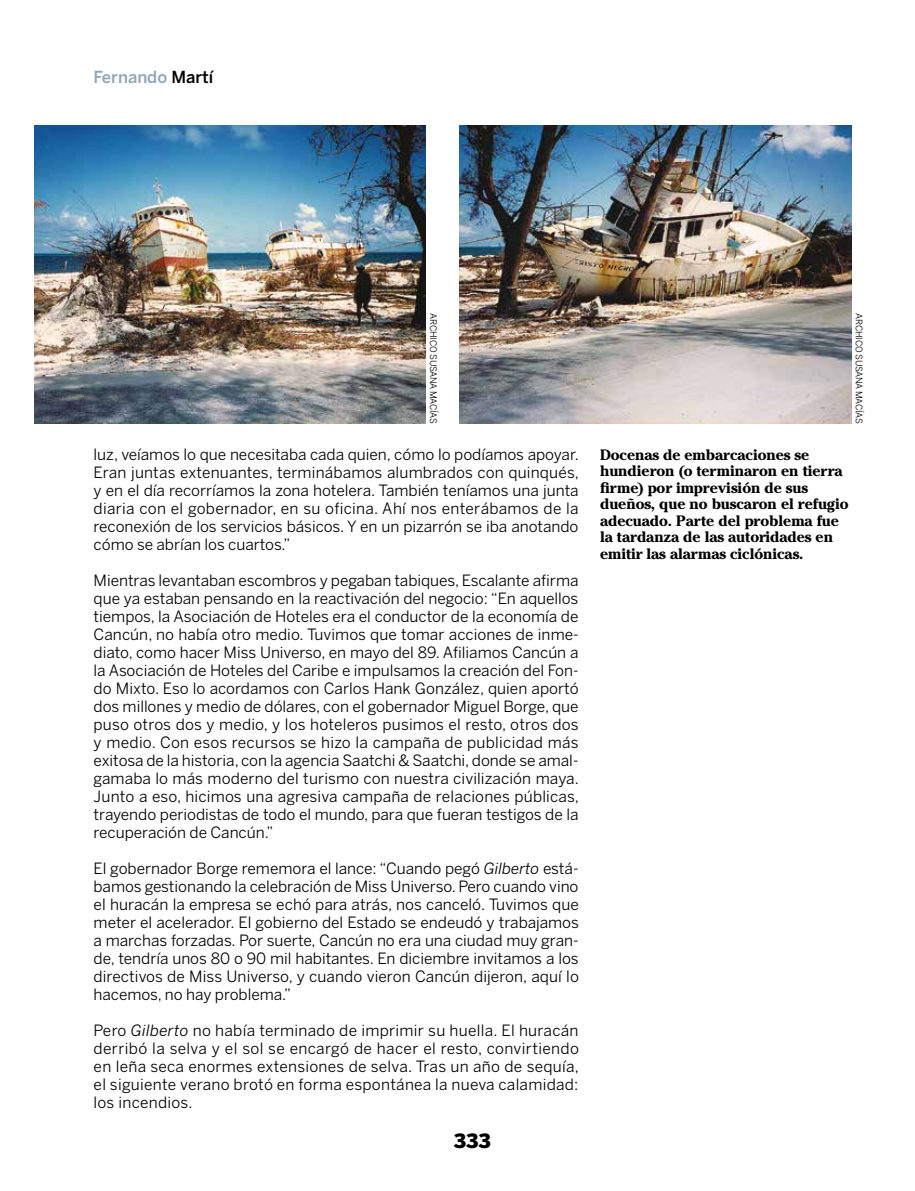
<style>
.page{position:relative;width:915px;height:1191px;background:#fff}
.page>*{position:absolute;margin:0;border:0;box-sizing:border-box;transform-origin:0 0}
.t1{font:900 19.5px "Benton Sans";color:#000}
.t2{font:500 16.5px "Benton Sans";color:#90a5b5}
.t3{font:15.45px/18px "Benton Sans";letter-spacing:-.005em;color:#000;text-align:justify}
.t4{font:700 15px/16.5px "Cheltenham Std";letter-spacing:-.01em;color:#000}
.t5{font:9px "Benton Sans";letter-spacing:-.025em;color:#000}
.s1{color:#000}
.s2{font-style:italic}
</style>
<div class="page">
<img style="left:34px;top:126px;width:391px;height:298px">
<img style="left:459px;top:126px;width:391px;height:298px">
<p class="t2" style="left:94px;top:67px;width:121px">Fernando <span class="s1">Martí</span></p>
<p class="t5" style="left:438px;top:313px;width:112px;rotate:90deg">ARCHICO SUSANA MACÍAS</p>
<p class="t5" style="left:864px;top:313px;width:112px;rotate:90deg">ARCHICO SUSANA MACÍAS</p>
<p class="t3" style="left:94px;top:445px;width:486px">luz, veíamos lo que necesitaba cada quien, cómo lo podíamos apoyar.<br>Eran juntas extenuantes, terminábamos alumbrados con quinqués, y en el día recorríamos la zona hotelera. También teníamos una junta diaria con el gobernador, en su oficina. Ahí nos enterábamos de la reconexión de los servicios básicos. Y en un pizarrón se iba anotando cómo se abrían los cuartos.”</p>
<p class="t3" style="left:94px;top:571px;width:486px">Mientras levantaban escombros y pegaban tabiques, Escalante afirma que ya estaban pensando en la reactivación del negocio: “En aquellos tiempos, la Asociación de Hoteles era el conductor de la economía de Cancún, no había otro medio. Tuvimos que tomar acciones de inme&shy;diato, como hacer Miss Universo, en mayo del 89. Afiliamos Cancún a la Asociación de Hoteles del Caribe e impulsamos la creación del Fon&shy;do Mixto. Eso lo acordamos con Carlos Hank González, quien aportó dos millones y medio de dólares, con el gobernador Miguel Borge, que puso otros dos y medio, y los hoteleros pusimos el resto, otros dos y medio. Con esos recursos se hizo la campaña de publicidad más exitosa de la historia, con la agencia Saatchi &amp; Saatchi, donde se amal&shy;gamaba lo más moderno del turismo con nuestra civilización maya.<br>Junto a eso, hicimos una agresiva campaña de relaciones públicas, trayendo periodistas de todo el mundo, para que fueran testigos de la recuperación de Cancún.”</p>
<p class="t3" style="left:94px;top:859px;width:486px">El gobernador Borge rememora el lance: “Cuando pegó <span class="s2">Gilberto</span> está&shy;bamos gestionando la celebración de Miss Universo. Pero cuando vino el huracán la empresa se echó para atrás, nos canceló. Tuvimos que meter el acelerador. El gobierno del Estado se endeudó y trabajamos a marchas forzadas. Por suerte, Cancún no era una ciudad muy gran&shy;de, tendría unos 80 o 90 mil habitantes. En diciembre invitamos a los directivos de Miss Universo, y cuando vieron Cancún dijeron, aquí lo hacemos, no hay problema.”</p>
<p class="t3" style="left:94px;top:1021px;width:486px">Pero <span class="s2">Gilberto</span> no había terminado de imprimir su huella. El huracán derribó la selva y el sol se encargó de hacer el resto, convirtiendo en leña seca enormes extensiones de selva. Tras un año de sequía, el siguiente verano brotó en forma espontánea la nueva calamidad: los incendios.</p>
<p class="t1" style="left:453px;top:1129px;width:39px">333</p>
<p class="t4" style="left:600px;top:446px;width:250px">Docenas de embarcaciones se hundieron (o terminaron en tierra firme) por imprevisión de sus dueños, que no buscaron el refugio adecuado. Parte del problema fue la tardanza de las autoridades en emitir las alarmas ciclónicas.</p>
</div>
